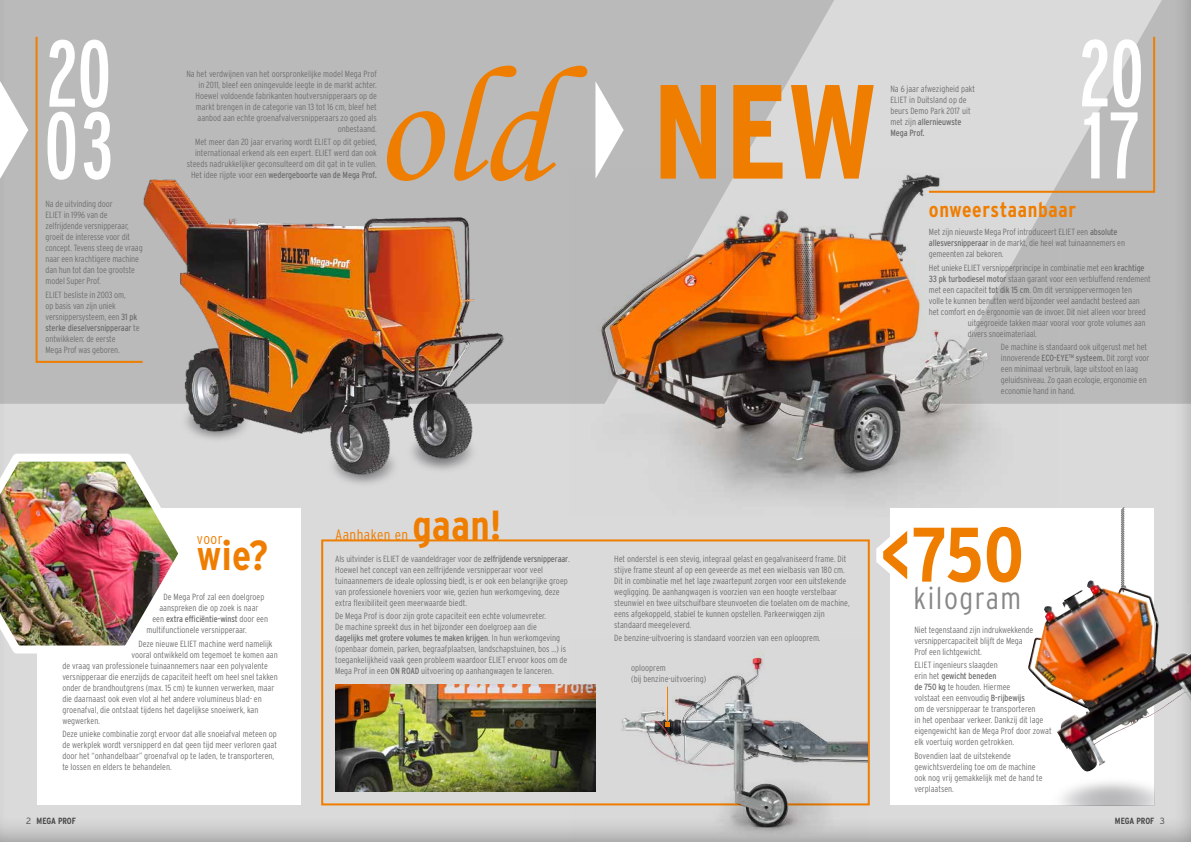
<style>
.page{position:relative;width:1191px;height:842px;background:#fff}
.page>*{position:absolute;margin:0;border:0;box-sizing:border-box;transform-origin:0 0}
.t1{font:164.2px "Monotype Corsiva";color:#ef7d00}
.t2{font:700 condensed 133.6px "Interstate";color:#ef7d00}
.t3{font:extra-condensed 94.3px/72px "Interstate";letter-spacing:.01em;color:#fff}
.t4{font:700 condensed 77px "Interstate";color:#ef7d00}
.t5{font:700 condensed 42px "Interstate";letter-spacing:.01em;color:#ef7d00}
.t6{font:300 condensed 31.1px "Interstate";letter-spacing:.05em;color:#878787}
.t7{font:700 condensed 21px "Interstate";letter-spacing:.03em;color:#ef7d00}
.t8{font:300 condensed 15px "Interstate";letter-spacing:.03em;color:#ef7d00}
.t9{font:300 condensed 9px/11px "Interstate";color:#706f6f}
.t10{font:condensed 9px "Interstate";letter-spacing:-.01em;color:#706f6f}
.t11{font:700 condensed 9px "Interstate";letter-spacing:-.005em;color:#4a4a49}
.s1{font-weight:400}
.s2{font-weight:300}
.s3{font-weight:300;font-stretch:normal}
</style>
<div class="page">
<div style="left:0;top:0;width:1191px;height:842px;background:#000;opacity:.5"></div>
<svg style="left:0;top:0;width:866px;height:404px;background:#bdbdbd"></svg>
<svg style="left:932px;top:0;width:259px;height:404px;background:#bebebe"></svg>
<div style="left:321px;top:539px;width:548px;height:266px;border:2px solid #ef7d00"></div>
<img style="left:569px;top:638px;width:299px;height:202px">
<img style="left:621px;top:658px;width:135px;height:74px">
<div style="left:37px;top:508px;width:263px;height:297px;background:#fff"></div>
<img style="left:570px;top:170px;width:487px;height:346px">
<svg style="left:0;top:82px;width:28px;height:96px"></svg>
<svg style="left:595px;top:82px;width:28px;height:96px"></svg>
<div style="left:35px;top:35px;width:110px;height:329px;background:#bababa"></div>
<svg style="left:927px;top:35px;width:229px;height:159px;background:#d2d0cd"></svg>
<div style="left:890px;top:508px;width:264px;height:297px;background:#fff"></div>
<svg style="left:1118px;top:506px;width:9px;height:74px"></svg>
<img style="left:1028px;top:580px;width:163px;height:193px">
<img style="left:602px;top:178px;width:336px;height:292px">
<img style="left:401px;top:487px;width:79px;height:7px">
<div style="left:322px;top:487px;width:79px;height:21px;background:#dadada"></div>
<img style="left:60px;top:158px;width:511px;height:329px">
<img style="left:0;top:447px;width:192px;height:210px">
<svg style="left:870px;top:509px;width:20px;height:92px"></svg>
<hr style="left:667px;top:687px;width:1px;height:37px;background:#ef7d00">
<svg style="left:665px;top:722px;width:4px;height:4px"></svg>
<img style="left:335px;top:685px;width:260px;height:106px">
<h3 class="t3" style="left:44px;top:37px;width:71px">20<br>03</h3>
<p class="t9" style="left:45px;top:198px;width:99px">Na de uitvinding door<br>ELIET in 1996 van de zelfrijdende versnipperaar, groeit de interesse voor dit concept. Tevens steeg de vraag naar een krachtigere machine dan hun tot dan toe grootste model Super Prof.</p>
<p class="t9" style="left:45px;top:289px;width:96px">ELIET besliste in 2003 om,<br>op basis van zijn uniek versnippersysteem, een <span class="s1">31 pk sterke dieselversnipperaar</span> te ontwikkelen: de eerste<br>Mega Prof was geboren.</p>
<p class="t9" style="left:186px;top:68px;width:192px;text-align:right">Na het verdwijnen van het oorspronkelijke model Mega Prof in 2011, bleef een oningevulde leegte in de markt achter.<br>Hoewel voldoende fabrikanten houtversnipperaars op de markt brengen in de categorie van 13 tot 16 cm, bleef het aanbod aan echte groenafvalversnipperaars zo goed als onbestaand.</p>
<p class="t9" style="left:187px;top:137px;width:192px;text-align:right">Met meer dan 20 jaar ervaring wordt ELIET op dit gebied, internationaal erkend als een expert. ELIET werd dan ook steeds nadrukkelijker geconsulteerd om dit gat in te vullen.<br>Het idee rijpte voor een <span class="s1">wedergeboorte van de Mega Prof.</span></p>
<h1 class="t1" style="left:373px;top:29px;width:179px">old</h1>
<h2 class="t2" style="left:652px;top:50px;width:226px">NEW</h2>
<p class="t9" style="left:890px;top:83px;width:86px">Na 6 jaar afwezigheid pakt<br>ELIET in Duitsland op de beurs Demo Park 2017 uit met zijn <span class="s1">allernieuwste<br>Mega Prof.</span></p>
<h3 class="t3" style="left:1079px;top:36px;width:66px">20<br>17</h3>
<h3 class="t7" style="left:929px;top:197px;width:148px">onweerstaanbaar</h3>
<p class="t9" style="left:929px;top:226px;width:198px">Met zijn nieuwste Mega Prof introduceert ELIET een <span class="s1">absolute allesversnipperaar</span> in de markt, die heel wat tuinaannemers en gemeenten zal bekoren.</p>
<p class="t9" style="left:929px;top:262px;width:217px">Het unieke ELIET versnipperprincipe in combinatie met een <span class="s1">krachtige</span></p>
<p class="t9" style="left:929px;top:273px;width:223px"><span class="s1">33 pk turbodiesel motor</span> staan garant voor een verbluffend rendement</p>
<p class="t9" style="left:929px;top:284px;width:205px">met een capaciteit <span class="s1">tot dik 15 cm</span>. Om dit versnippervermogen ten</p>
<p class="t9" style="left:929px;top:295px;width:212px">volle te kunnen benutten werd bijzonder veel aandacht besteed aan</p>
<p class="t9" style="left:929px;top:306px;width:218px">het comfort en de ergonomie van de invoer. Dit niet alleen voor breed</p>
<p class="t9" style="left:968px;top:317px;width:179px">uitgegroeide takken maar vooral voor grote volumes aan</p>
<p class="t9" style="left:968px;top:328px;width:70px">divers snoeimateriaal.</p>
<p class="t9" style="left:1001px;top:342px;width:150px">De machine is standaard ook uitgerust met het innoverende <span class="s1">ECO-EYE</span><sup>TM</sup> <span class="s1">systeem.</span> Dit zorgt voor een minimaal verbruik, lage uitstoot en laag geluidsniveau. Zo gaan ecologie, ergonomie en economie hand in hand.</p>
<h3 class="t8" style="left:197px;top:529px;width:27px">voor</h3>
<h3 class="t5" style="left:197px;top:530px;width:73px">wie?</h3>
<p class="t9" style="left:163px;top:591px;width:102px">De Mega Prof zal een doelgroep</p>
<p class="t9" style="left:159px;top:602px;width:101px">aanspreken die op zoek is naar</p>
<p class="t10" style="left:152px;top:613px;width:117px"><span class="s2">een</span> extra efficiëntie-winst <span class="s2">door een</span></p>
<p class="t9" style="left:146px;top:624px;width:102px">multifunctionele versnipperaar.</p>
<p class="t9" style="left:138px;top:638px;width:136px">Deze nieuwe ELIET machine werd namelijk</p>
<p class="t9" style="left:131px;top:649px;width:148px">vooral ontwikkeld om tegemoet te komen aan</p>
<p class="t9" style="left:62px;top:660px;width:207px">de vraag van professionele tuinaannemers naar een polyvalente</p>
<p class="t9" style="left:62px;top:671px;width:217px">versnipperaar die enerzijds de capaciteit heeft om heel snel takken</p>
<p class="t9" style="left:62px;top:682px;width:213px">onder de brandhoutgrens (max. 15 cm) te kunnen verwerken, maar</p>
<p class="t9" style="left:62px;top:693px;width:201px">die daarnaast ook even vlot al het andere volumineus blad- en</p>
<p class="t9" style="left:62px;top:704px;width:197px">groenafval, die ontstaat tijdens het dagelijkse snoeiwerk, kan</p>
<p class="t9" style="left:62px;top:715px;width:39px">wegwerken.</p>
<p class="t9" style="left:62px;top:729px;width:216px">Deze unieke combinatie zorgt ervoor dat alle snoeiafval meteen op de werkplek wordt versnipperd en dat geen tijd meer verloren gaat door het “onhandelbaar” groenafval op te laden, te transporteren, te lossen en elders te behandelen.</p>
<h3 class="t5" style="left:412px;top:499px;width:90px">gaan!</h3>
<h3 class="t8" style="left:335px;top:525px;width:75px">Aanhaken en</h3>
<p class="t9" style="left:335px;top:553px;width:236px">Als uitvinder is ELIET de vaandeldrager voor de <span class="s1">zelfrijdende versnipperaar</span>.<br>Hoewel het concept van een zelfrijdende versnipperaar voor veel tuinaannemers de ideale oplossing biedt, is er ook een belangrijke groep van professionele hoveniers voor wie, gezien hun werkomgeving, deze extra flexibiliteit geen meerwaarde biedt.</p>
<p class="t9" style="left:335px;top:611px;width:234px">De Mega Prof is door zijn grote capaciteit een echte volumevreter.<br>De machine spreekt dus in het bijzonder een doelgroep aan die <span class="s1">dagelijks met grotere volumes te maken krijgen</span>. In hun werkomgeving (openbaar domein, parken, begraafplaatsen, landschapstuinen, bos …) is toegankelijkheid vaak geen probleem waardoor ELIET ervoor koos om de Mega Prof in een <span class="s1">ON ROAD</span> uitvoering op aanhangwagen te lanceren.</p>
<p class="t9" style="left:614px;top:553px;width:237px">Het onderstel is een stevig, integraal gelast en gegalvaniseerd frame. Dit stijve frame steunt af op een geveerde as met een wielbasis van 180 cm.<br>Dit in combinatie met het lage zwaartepunt zorgen voor een uitstekende wegligging. De aanhangwagen is voorzien van een hoogte verstelbaar steunwiel en twee uitschuifbare steunvoeten die toelaten om de machine, eens afgekoppeld, stabiel te kunnen opstellen. Parkeerwiggen zijn standaard meegeleverd.</p>
<p class="t9" style="left:614px;top:633px;width:208px">De benzine-uitvoering is standaard voorzien van een oplooprem.</p>
<p class="t9" style="left:631px;top:662px;width:76px">oplooprem<br>(bij benzine-uitvoering)</p>
<h3 class="t4" style="left:880px;top:508px;width:146px">&lt;750</h3>
<h3 class="t6" style="left:913px;top:579px;width:109px">kilogram</h3>
<p class="t9" style="left:914px;top:624px;width:120px">Niet tegenstaand zijn indrukwekkende versnippercapaciteit blijft de Mega<br>Prof een lichtgewicht.</p>
<p class="t9" style="left:914px;top:660px;width:139px">ELIET ingenieurs slaagden<br>erin het <span class="s1">gewicht beneden<br>de 750 kg</span> te houden. Hiermee<br>volstaat een eenvoudig <span class="s1">B-rijbewijs<br></span>om de versnipperaar te transporteren<br>in het openbaar verkeer. Dankzij dit lage eigengewicht kan de Mega Prof door zowat elk voertuig worden getrokken.</p>
<p class="t9" style="left:914px;top:750px;width:130px">Bovendien laat de uitstekende gewichtsverdeling toe om de machine ook nog vrij gemakkelijk met de hand te verplaatsen.</p>
<p class="t11" style="left:26px;top:815px;width:51px"><span class="s3">2</span> MEGA PROF</p>
<p class="t11" style="left:1115px;top:815px;width:51px">MEGA PROF <span class="s3">3</span></p>
</div>
